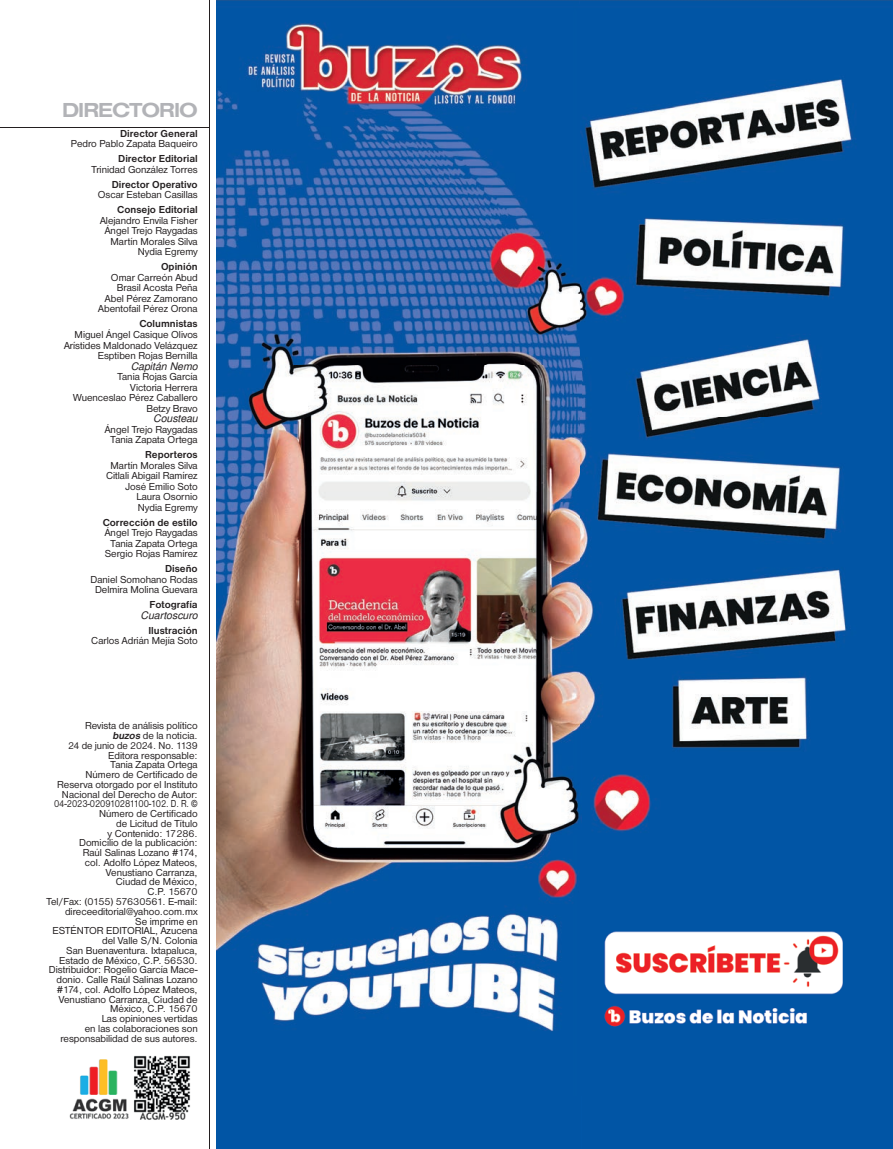
<style>
.page{position:relative;width:893px;height:1149px;background:#fff}
.page>*{position:absolute;margin:0;border:0;box-sizing:border-box;transform-origin:0 0}
.t1{font:21px "Nimbus Sans DOT Bold Exte";letter-spacing:-.045em;color:#b2b3b7}
.t2{font:10.5px/9.8px "Nimbus Sans DOT";color:#231f20;text-align:right}
.t3{font:700 10.5px "Nimbus Sans DOT";color:#231f20}
.t4{font:italic 10.5px "Nimbus San L";color:#231f20}
.s1{font-weight:700;font-style:italic}
.s2{font-weight:700}
</style>
<div class="page">
<hr style="left:0;top:127px;width:209px;height:1px;background:#231f20">
<img style="left:217px;top:0;width:676px;height:1148px">
<img style="left:69px;top:1055px;width:122px;height:65px">
<hr style="left:209px;top:0;width:1px;height:1148px;background:#231f20">
<h1 class="t1" style="left:62px;top:98px;width:138px">DIRECTORIO</h1>
<p class="t3" style="left:120px;top:127px;width:79px">Director General</p>
<p class="t2" style="left:71px;top:139px;width:128px">Pedro Pablo Zapata Baqueiro</p>
<p class="t3" style="left:118px;top:153px;width:81px">Director Editorial</p>
<p class="t2" style="left:92px;top:164px;width:108px">Trinidad González Torres</p>
<p class="t3" style="left:112px;top:178px;width:88px">Director Operativo</p>
<p class="t2" style="left:98px;top:190px;width:101px">Oscar Esteban Casillas</p>
<p class="t3" style="left:117px;top:204px;width:82px">Consejo Editorial</p>
<p class="t2" style="left:100px;top:215px;width:99px;line-height:10.5px">Alejandro Envila Fisher<br>Ángel Trejo Raygadas<br>Martín Morales Silva<br>Nydia Egremy</p>
<p class="t3" style="left:161px;top:261px;width:38px">Opinión</p>
<p class="t2" style="left:98px;top:272px;width:101px;line-height:10.5px">Omar Carreón Abud<br>Brasil Acosta Peña<br>Abel Pérez Zamorano<br>Abentofail Pérez Orona</p>
<p class="t3" style="left:139px;top:318px;width:60px">Columnistas</p>
<p class="t2" style="left:64px;top:329px;width:135px;line-height:10.5px">Miguel Ángel Casique Olivos<br>Arístides Maldonado Velázquez<br>Esptiben Rojas Bernilla</p>
<p class="t4" style="left:131px;top:362px;width:68px">Capitán Nemo</p>
<p class="t2" style="left:73px;top:371px;width:126px;line-height:10.5px">Tania Rojas García<br>Victoria Herrera<br>Wuenceslao Pérez Caballero<br>Betzy Bravo</p>
<p class="t4" style="left:153px;top:414px;width:46px">Cousteau</p>
<p class="t2" style="left:105px;top:424px;width:94px;line-height:10.5px;text-align:center">Ángel Trejo Raygadas<br>Tania Zapata Ortega</p>
<p class="t3" style="left:145px;top:448px;width:54px">Reporteros</p>
<p class="t2" style="left:106px;top:460px;width:93px;line-height:10.5px">Martín Morales Silva<br>Citlali Abigail Ramírez<br>José Emilio Soto<br>Laura Osornio<br>Nydia Egremy</p>
<p class="t3" style="left:103px;top:516px;width:97px">Corrección de estilo</p>
<p class="t2" style="left:105px;top:527px;width:94px;line-height:10.5px;text-align:center">Ángel Trejo Raygadas<br>Tania Zapata Ortega<br>Sergio Rojas Ramírez</p>
<p class="t3" style="left:165px;top:562px;width:34px">Diseño</p>
<p class="t2" style="left:91px;top:574px;width:109px;line-height:10.5px;text-align:center">Daniel Somohano Rodas<br>Delmira Molina Guevara</p>
<p class="t3" style="left:150px;top:598px;width:50px">Fotografía</p>
<p class="t4" style="left:141px;top:611px;width:59px">Cuartoscuro</p>
<p class="t3" style="left:148px;top:624px;width:51px">Ilustración</p>
<p class="t2" style="left:91px;top:635px;width:108px">Carlos Adrián Mejía Soto</p>
<p class="t2" style="left:46px;top:720px;width:153px">Revista de análisis político<br><span class="s1">buzos</span> de la noticia.<br>24 de junio de 2024. No. 1139<br>Editora responsable:<br>Tania Zapata Ortega<br>Número de Certificado de<br>Reserva otorgado por el Instituto<br>Nacional del Derecho de Autor:<br>04-2023-020910281100-102. D. R. <span class="s2">©<br></span>Número de Certificado<br>de Licitud de Título<br>y Contenido: 17286.<br>Domicilio de la publicación:<br>Raúl Salinas Lozano #174,<br>col. Adolfo López Mateos,<br>Venustiano Carranza,<br>Ciudad de México,<br>C.P. 15670<br>Tel/Fax: (0155) 57630561. E-mail: direceeditorial@yahoo.com.mx<br>Se imprime en<br>ESTÉNTOR EDITORIAL, Azucena del Valle S/N. Colonia<br>San Buenaventura. Ixtapaluca,<br>Estado de México, C.P. 56530.<br>Distribuidor: Rogelio García Mace&shy;donio. Calle Raúl Salinas Lozano #174, col. Adolfo López Mateos,<br>Venustiano Carranza, Ciudad de<br>México, C.P. 15670<br>Las opiniones vertidas<br>en las colaboraciones son responsabilidad de sus autores.</p>
</div>
